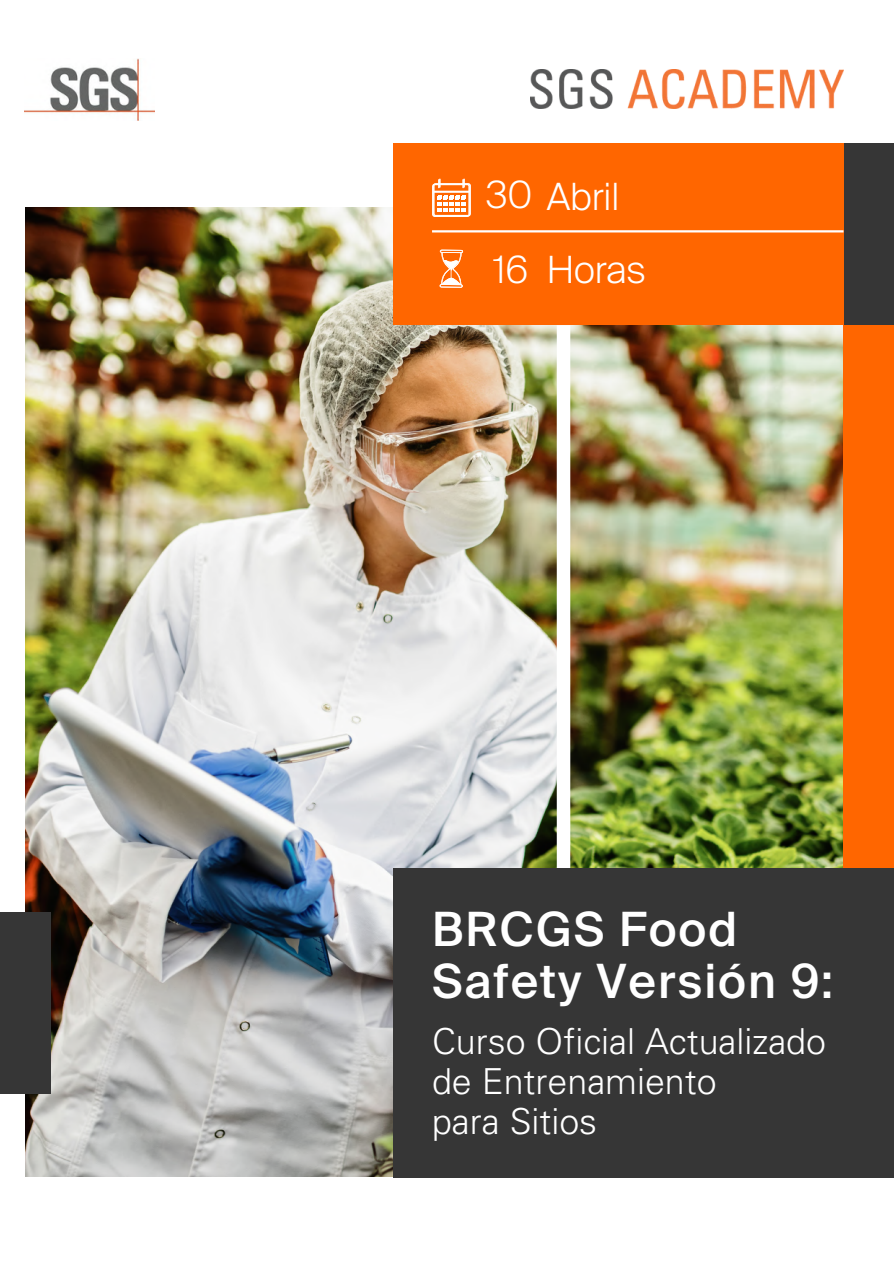
<style>
.page{position:relative;width:894px;height:1264px;background:#fff}
.page>*{position:absolute;margin:0;border:0;box-sizing:border-box;transform-origin:0 0}
.t1{font:500 47.25px/51.3px "Suisse Intl";letter-spacing:.04em;color:#fff}
.t2{font:300 37.5px "Suisse Intl";color:#fff}
.t3{font:300 35.85px/40.2px "Univers";color:#fff}
</style>
<div class="page">
<img style="left:530px;top:70px;width:312px;height:38px">
<img style="left:25px;top:208px;width:818px;height:968px">
<div style="left:556px;top:325px;width:14px;height:543px;background:#fff"></div>
<div style="left:450px;top:143px;width:443px;height:182px;background:#363636"></div>
<div style="left:393px;top:143px;width:450px;height:182px;background:#f60"></div>
<div style="left:843px;top:325px;width:50px;height:848px;background:#f60"></div>
<div style="left:393px;top:868px;width:500px;height:310px;background:#363636"></div>
<div style="left:0;top:911px;width:50px;height:182px;background:#363636"></div>
<hr style="left:432px;top:230px;width:411px;height:2px;background:#fff">
<svg style="left:432px;top:178px;width:39px;height:39px"></svg>
<svg style="left:439px;top:250px;width:24px;height:37px"></svg>
<img style="left:25px;top:59px;width:129px;height:61px">
<p class="t2" style="left:486px;top:173px;width:135px">30 Abril</p>
<p class="t2" style="left:493px;top:246px;width:36px">16</p>
<p class="t2" style="left:546px;top:246px;width:101px">Horas</p>
<p class="t1" style="left:432px;top:904px;width:402px">BRCGS Food<br>Safety Versión 9:</p>
<p class="t3" style="left:432px;top:1020px;width:395px">Curso Oficial Actualizado de Entrenamiento</p>
<p class="t3" style="left:432px;top:1101px;width:167px">para Sitios</p>
</div>
